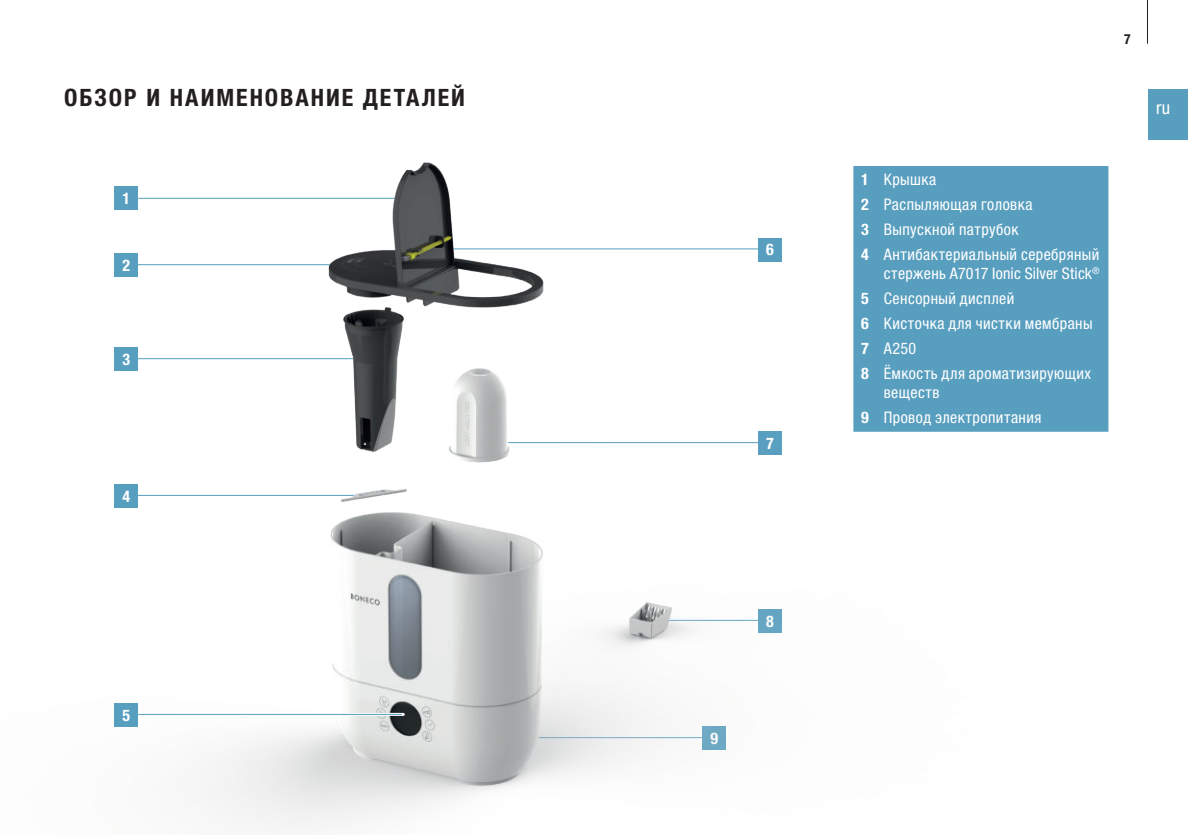
<style>
.page{position:relative;width:1188px;height:838px;background:#fff}
.page>*{position:absolute;margin:0;border:0;box-sizing:border-box;transform-origin:0 0}
.t1{font:700 condensed 24px "Helvetica Neue LTW1 G";letter-spacing:.08em;color:#231f20}
.t2{font:condensed 18px "Helvetica Neue LTW1 G";color:#fff}
.t3{font:condensed 16px/25px "Helvetica Neue LTW1 G";letter-spacing:.03em;color:#fff}
.t4{font:700 condensed 16px "Helvetica Neue LTW1 G";color:#fff}
.t5{font:700 condensed 14px "Helvetica Neue LTW1 G";color:#231f20;scale:.96 1}
.s1{font-weight:700}
</style>
<div class="page">
<div style="left:1147px;top:89px;width:40px;height:51px;background:#589ebf"></div>
<hr style="left:1146px;top:0;width:1px;height:44px;background:#231f20">
<img style="left:114px;top:162px;width:863px;height:671px">
<div style="left:457px;top:484px;width:57px;height:23px;background:#fff"></div>
<hr style="left:137px;top:712px;width:266px;height:3px;background:#fff">
<hr style="left:138px;top:713px;width:263px;height:1px;background:#589ebf">
<div style="left:114px;top:703px;width:24px;height:23px;background:#589ebf"></div>
<div style="left:854px;top:167px;width:253px;height:263px;background:#589ebf"></div>
<div style="left:853px;top:166px;width:255px;height:265px;border:2px solid #589ebf"></div>
<h1 class="t1" style="left:64px;top:83px;width:402px">ОБЗОР И НАИМЕНОВАНИЕ ДЕТАЛЕЙ</h1>
<p class="t4" style="left:122px;top:189px;width:9px">1</p>
<p class="t4" style="left:122px;top:256px;width:9px">2</p>
<p class="t4" style="left:122px;top:350px;width:9px">3</p>
<p class="t4" style="left:122px;top:486px;width:9px">4</p>
<p class="t4" style="left:122px;top:705px;width:9px">5</p>
<p class="t4" style="left:766px;top:240px;width:9px">6</p>
<p class="t4" style="left:766px;top:434px;width:9px">7</p>
<p class="t4" style="left:710px;top:728px;width:9px">9</p>
<p class="t4" style="left:766px;top:611px;width:9px">8</p>
<p class="t5" style="left:1123px;top:30px;width:8px">7</p>
<p class="t3" style="left:860px;top:167px;width:240px"><span class="s1">1</span> Крышка<br><span class="s1">2</span> Распыляющая головка<br><span class="s1">3</span> Выпускной патрубок<br><span class="s1">4</span> Антибактериальный серебряный</p>
<p class="t3" style="left:860px;top:261px;width:240px;text-indent:23px">стержень A7017 Ionic Silver Stick<sup>®<br></sup><span class="s1">5</span> Сенсорный дисплей<br><span class="s1">6</span> Кисточка для чистки мембраны<br><span class="s1">7</span> A250<br><span class="s1">8</span> Ёмкость для ароматизирующих</p>
<p class="t3" style="left:860px;top:380px;width:182px;text-indent:23px">веществ<br><span class="s1">9</span> Провод электропитания</p>
<p class="t2" style="left:1155px;top:97px;width:15px">ru</p>
</div>
